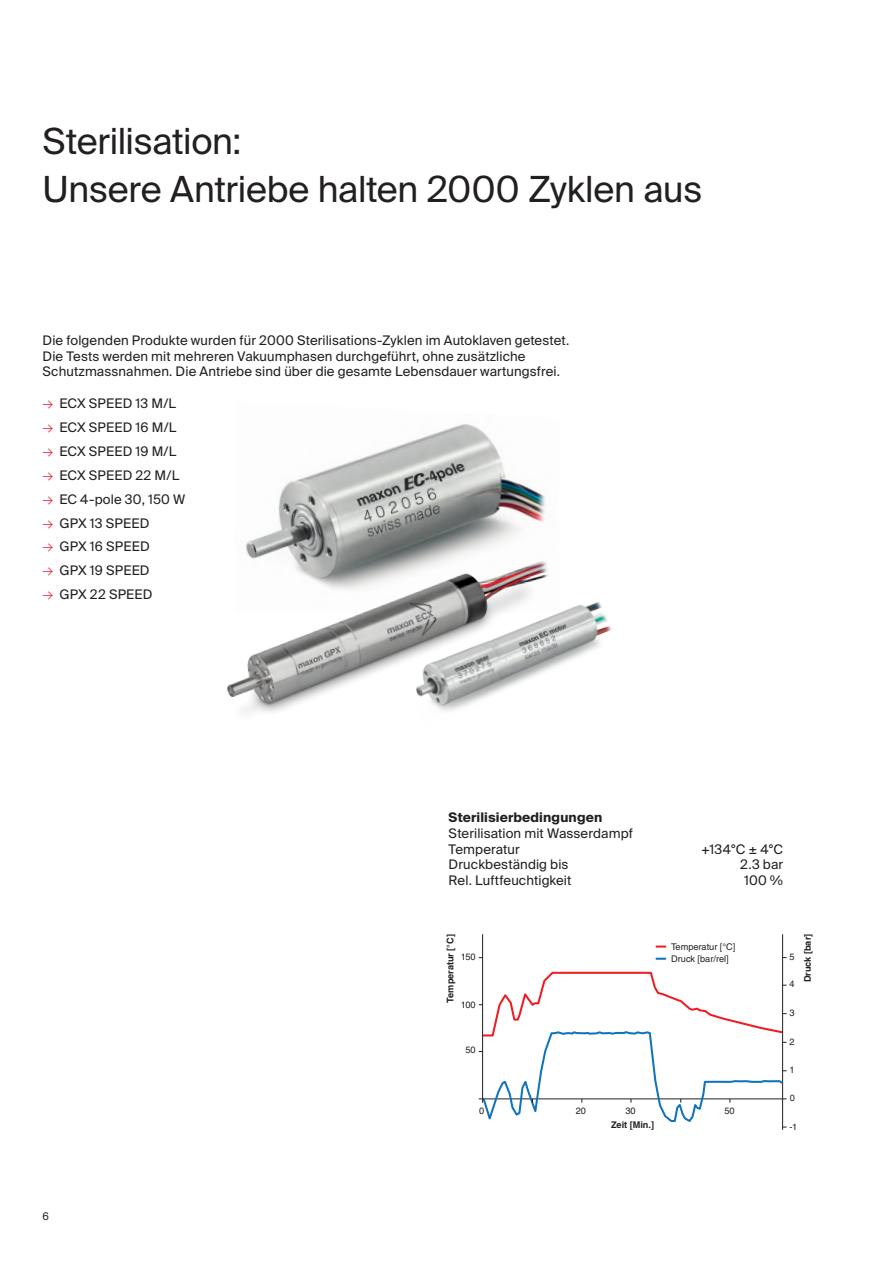
<style>
.page{position:relative;width:893px;height:1263px;background:#fff}
.page>*{position:absolute;margin:0;border:0;box-sizing:border-box;transform-origin:0 0}
.t1{font:36px/47.7px "Suisse Intl";letter-spacing:-.01em;color:#231f20}
.t2{font:13.2px/15.9px "Suisse Intl";letter-spacing:.01em;color:#231f20}
.t3{font:700 13.2px "Suisse Intl";letter-spacing:.01em;color:#231f20}
.t4{font:10.5px "Suisse Intl";color:#231f20}
.t5{font:9.15px "Helvetica";color:#231f20}
.t6{font:700 9.15px "Helvetica";letter-spacing:-.005em;color:#231f20}
.t7{font:9px "Helvetica";color:#231f20}
.s1{font-weight:300;color:#ee1b2d}
</style>
<div class="page">
<img style="left:278px;top:424px;width:268px;height:88px">
<img style="left:227px;top:512px;width:321px;height:201px">
<img style="left:400px;top:580px;width:212px;height:133px">
<hr style="left:479px;top:1098px;width:308px;height:1px;background:#231f20">
<hr style="left:782px;top:934px;width:1px;height:196px;background:#231f20">
<hr style="left:482px;top:934px;width:1px;height:169px;background:#231f20">
<svg style="left:479px;top:971px;width:307px;height:157px"></svg>
<svg style="left:656px;top:945px;width:9px;height:2px"></svg>
<svg style="left:656px;top:958px;width:9px;height:2px"></svg>
<h1 class="t1" style="left:43px;top:118px;width:661px">Sterilisation:<br>Unsere Antriebe halten 2000 Zyklen aus</h1>
<p class="t2" style="left:43px;top:332px;width:528px">Die folgenden Produkte wurden für 2000 Sterilisations-Zyklen im Autoklaven getestet.<br>Die Tests werden mit mehreren Vakuumphasen durchgeführt, ohne zusätzliche<br>Schutzmassnahmen. Die Antriebe sind über die gesamte Lebensdauer wartungsfrei.</p>
<p class="t2" style="left:43px;top:396px;width:135px"><span class="s1">→</span> ECX SPEED 13 M/L</p>
<p class="t2" style="left:43px;top:420px;width:135px"><span class="s1">→</span> ECX SPEED 16 M/L</p>
<p class="t2" style="left:43px;top:443px;width:135px"><span class="s1">→</span> ECX SPEED 19 M/L</p>
<p class="t2" style="left:43px;top:467px;width:138px"><span class="s1">→</span> ECX SPEED 22 M/L</p>
<p class="t2" style="left:43px;top:491px;width:144px"><span class="s1">→</span> EC 4-pole 30, 150 W</p>
<p class="t2" style="left:43px;top:515px;width:108px"><span class="s1">→</span> GPX 13 SPEED</p>
<p class="t2" style="left:43px;top:539px;width:109px"><span class="s1">→</span> GPX 16 SPEED</p>
<p class="t2" style="left:43px;top:563px;width:109px"><span class="s1">→</span> GPX 19 SPEED</p>
<p class="t2" style="left:43px;top:587px;width:111px"><span class="s1">→</span> GPX 22 SPEED</p>
<p class="t3" style="left:449px;top:809px;width:155px">Sterilisierbedingungen</p>
<p class="t2" style="left:449px;top:825px;width:186px">Sterilisation mit Wasserdampf<br>Temperatur</p>
<p class="t2" style="left:701px;top:841px;width:83px">+134°C ± 4°C</p>
<p class="t2" style="left:449px;top:857px;width:121px">Druckbeständig bis</p>
<p class="t2" style="left:740px;top:857px;width:44px">2.3 bar</p>
<p class="t2" style="left:449px;top:873px;width:124px">Rel. Luftfeuchtigkeit</p>
<p class="t2" style="left:744px;top:873px;width:41px">100 %</p>
<p class="t6" style="left:445px;top:1003px;width:70px;rotate:-90deg">Temperatur [°C]</p>
<p class="t6" style="left:802px;top:982px;width:50px;rotate:-90deg">Druck [bar]</p>
<p class="t5" style="left:671px;top:941px;width:66px">Temperatur [°C]</p>
<p class="t5" style="left:789px;top:951px;width:7px">5</p>
<p class="t5" style="left:461px;top:952px;width:16px">150</p>
<p class="t5" style="left:671px;top:953px;width:59px">Druck [bar/rel]</p>
<p class="t5" style="left:789px;top:979px;width:7px">4</p>
<p class="t5" style="left:789px;top:1007px;width:7px">3</p>
<p class="t5" style="left:789px;top:1036px;width:7px">2</p>
<p class="t5" style="left:789px;top:1064px;width:7px">1</p>
<p class="t5" style="left:461px;top:999px;width:16px">100</p>
<p class="t5" style="left:465px;top:1045px;width:12px">50</p>
<p class="t4" style="left:43px;top:1211px;width:8px">6</p>
<p class="t5" style="left:479px;top:1105px;width:7px">0</p>
<p class="t5" style="left:576px;top:1105px;width:12px">20</p>
<p class="t5" style="left:625px;top:1105px;width:12px">30</p>
<p class="t5" style="left:724px;top:1105px;width:12px">50</p>
<p class="t6" style="left:611px;top:1119px;width:45px">Zeit [Min.]</p>
<p class="t7" style="left:790px;top:1093px;width:7px">0</p>
<p class="t7" style="left:789px;top:1122px;width:9px">-1</p>
</div>
